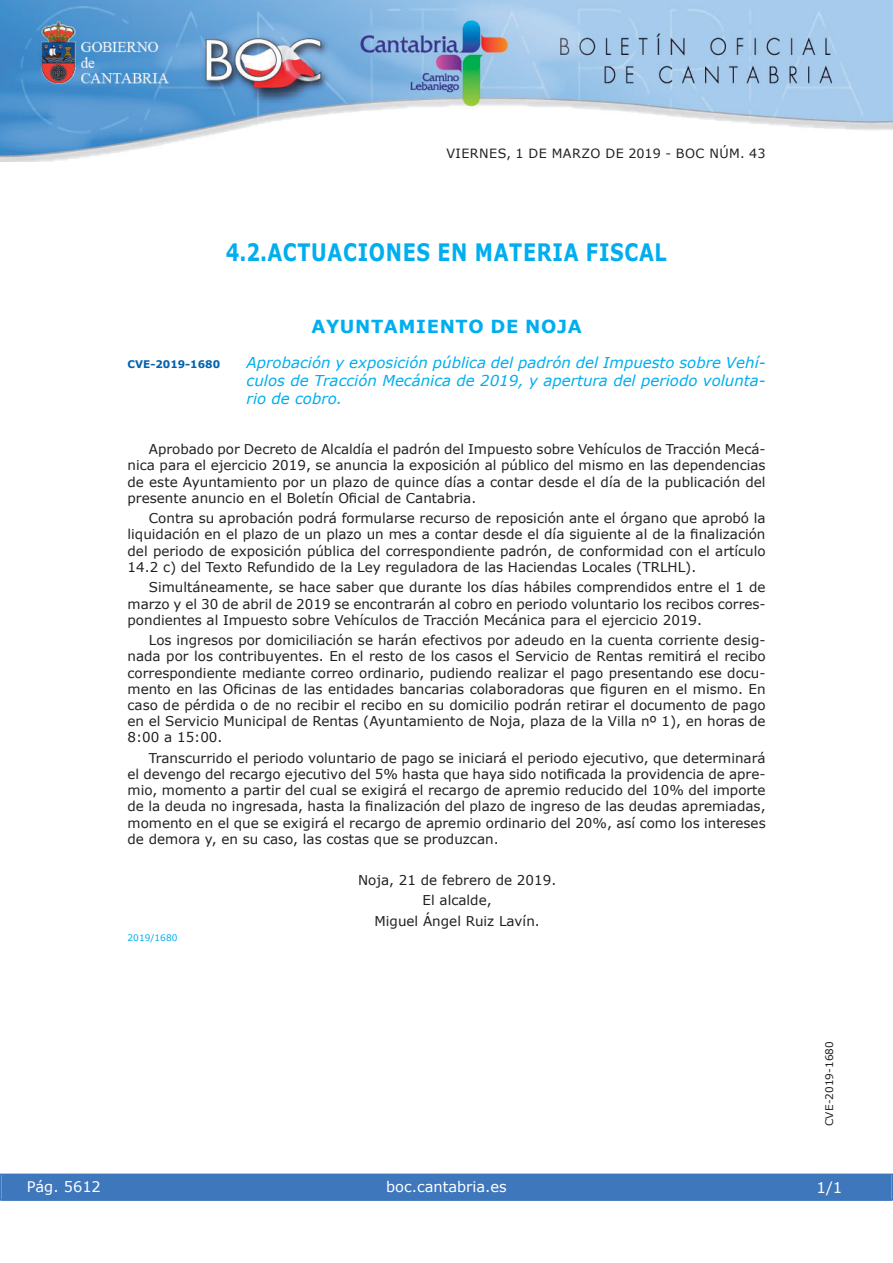
<style>
.page{position:relative;width:893px;height:1263px;background:#fff}
.page>*{position:absolute;margin:0;border:0;box-sizing:border-box;transform-origin:0 0}
.t1{font:700 24px "Verdana";letter-spacing:.035em;color:#00aeef;scale:.8 1}
.t2{font:700 18px "Verdana";letter-spacing:.035em;color:#00aeef}
.t3{font:italic 15px/18px "Verdana";color:#00aeef;text-align:justify}
.t4{font:15px "Verdana";color:#fff}
.t5{font:14.55px "Verdana";color:#fff}
.t6{font:13.5px/16.2px "Verdana";color:#231f20;text-align:justify}
.t7{font:12.75px "Verdana";letter-spacing:.035em;color:#231f20}
.t8{font:10.5px "Verdana";color:#231f20}
.t9{font:700 10.5px "Verdana";color:#0062b0}
.t10{font:9px "Verdana";color:#00aeef}
</style>
<div class="page">
<img style="left:0;top:0;width:893px;height:161px">
<div style="left:1px;top:1174px;width:890px;height:27px;background:#3e77bc"></div>
<div style="left:0;top:1174px;width:893px;height:27px;border:1px solid #3e77bc"></div>
<p class="t7" style="left:446px;top:145px;width:321px">VIERNES, 1 DE MARZO DE 2019 - BOC NÚM. 43</p>
<h1 class="t1" style="left:226px;top:237px;width:553px">4.2.ACTUACIONES EN MATERIA FISCAL</h1>
<h2 class="t2" style="left:311px;top:315px;width:272px">AYUNTAMIENTO DE NOJA</h2>
<p class="t9" style="left:128px;top:357px;width:94px">CVE-2019-1680</p>
<p class="t3" style="left:247px;top:353px;width:520px">Aprobación y exposición pública del padrón del Impuesto sobre Vehí&shy;culos de Tracción Mecánica de 2019, y apertura del periodo volunta&shy;rio de cobro.</p>
<p class="t6" style="left:128px;top:441px;width:639px;text-indent:21px">Aprobado por Decreto de Alcaldía el padrón del Impuesto sobre Vehículos de Tracción Mecá&shy;nica para el ejercicio 2019, se anuncia la exposición al público del mismo en las dependencias de este Ayuntamiento por un plazo de quince días a contar desde el día de la publicación del presente anuncio en el Boletín Oficial de Cantabria.</p>
<p class="t6" style="left:128px;top:510px;width:639px;text-indent:21px">Contra su aprobación podrá formularse recurso de reposición ante el órgano que aprobó la liquidación en el plazo de un plazo un mes a contar desde el día siguiente al de la finalización del periodo de exposición pública del correspondiente padrón, de conformidad con el artículo 14.2 c) del Texto Refundido de la Ley reguladora de las Haciendas Locales (TRLHL).</p>
<p class="t6" style="left:128px;top:579px;width:640px;text-indent:21px">Simultáneamente, se hace saber que durante los días hábiles comprendidos entre el 1 de marzo y el 30 de abril de 2019 se encontrarán al cobro en periodo voluntario los recibos corres&shy;pondientes al Impuesto sobre Vehículos de Tracción Mecánica para el ejercicio 2019.</p>
<p class="t6" style="left:128px;top:632px;width:639px;text-indent:21px">Los ingresos por domiciliación se harán efectivos por adeudo en la cuenta corriente desig&shy;nada por los contribuyentes. En el resto de los casos el Servicio de Rentas remitirá el recibo correspondiente mediante correo ordinario, pudiendo realizar el pago presentando ese docu&shy;mento en las Oficinas de las entidades bancarias colaboradoras que figuren en el mismo. En caso de pérdida o de no recibir el recibo en su domicilio podrán retirar el documento de pago en el Servicio Municipal de Rentas (Ayuntamiento de Noja, plaza de la Villa nº 1), en horas de 8:00 a 15:00.</p>
<p class="t6" style="left:128px;top:749px;width:640px;text-indent:21px">Transcurrido el periodo voluntario de pago se iniciará el periodo ejecutivo, que determinará el devengo del recargo ejecutivo del 5% hasta que haya sido notificada la providencia de apre&shy;mio, momento a partir del cual se exigirá el recargo de apremio reducido del 10% del importe de la deuda no ingresada, hasta la finalización del plazo de ingreso de las deudas apremiadas, momento en el que se exigirá el recargo de apremio ordinario del 20%, así como los intereses de demora y, en su caso, las costas que se produzcan.</p>
<p class="t6" style="left:358px;top:869px;width:200px;line-height:20.4px;text-align:center">Noja, 21 de febrero de 2019.<br>El alcalde,<br>Miguel Ángel Ruiz Lavín.</p>
<p class="t10" style="left:128px;top:932px;width:51px">2019/1680</p>
<p class="t5" style="left:27px;top:1177px;width:76px">Pág. 5612</p>
<p class="t5" style="left:386px;top:1178px;width:122px">boc.cantabria.es</p>
<p class="t8" style="left:823px;top:1126px;width:87px;rotate:-90deg">CVE-2019-1680</p>
<p class="t4" style="left:816px;top:1178px;width:27px">1/1</p>
</div>
